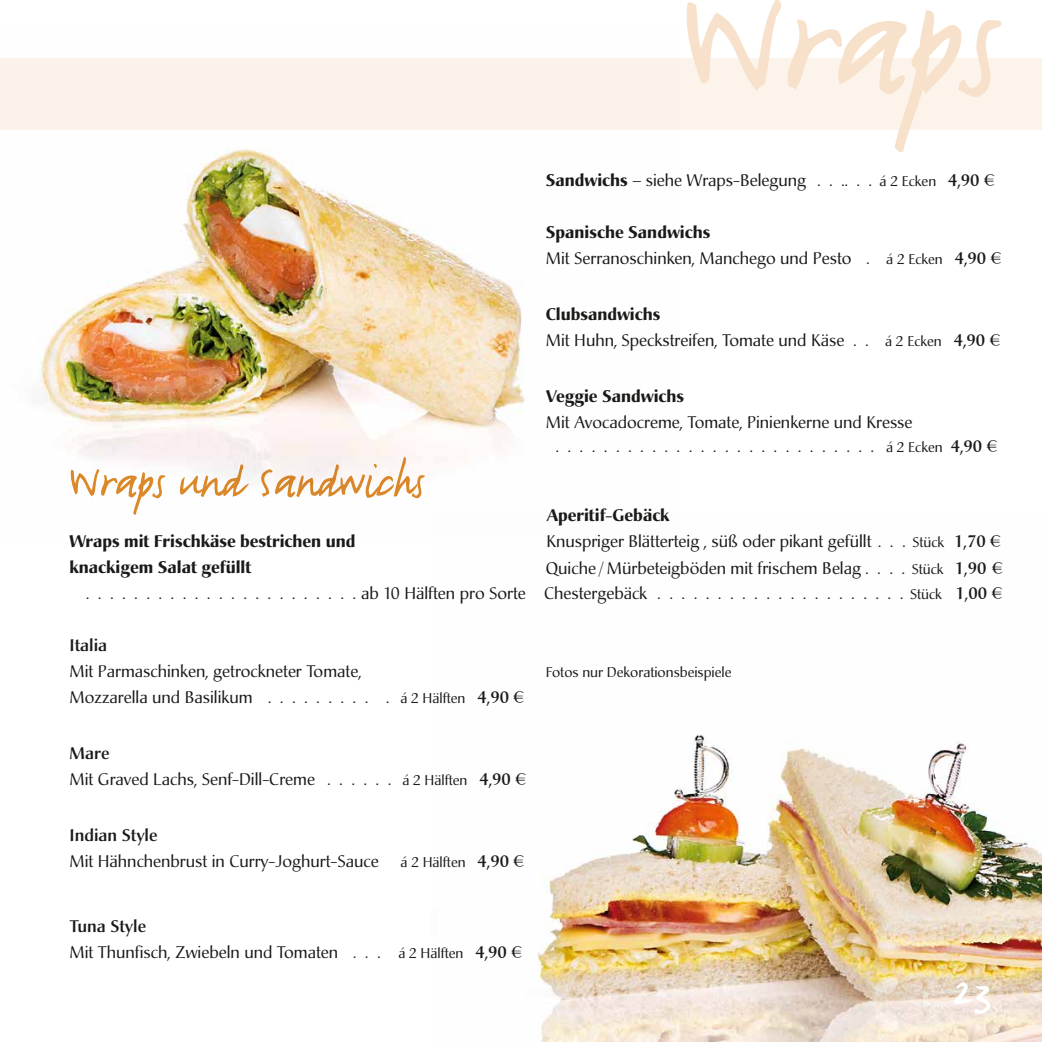
<style>
.page{position:relative;width:1042px;height:1042px;background:#fff}
.page>*{position:absolute;margin:0;border:0;box-sizing:border-box;transform-origin:0 0}
.t1{font:700 175px "FF Justlefthand";color:#f7e1ca}
.t2{font:700 52.5px "FF Justlefthand";color:#dc8929}
.t3{font:800 52.5px "FF Justlefthand";color:#fff}
.t4{font:16.62px/25.6px "Christiana BQ";color:#1a1a18}
.t5{font:700 16.62px/26.1px "Christiana BQ";color:#1a1a18}
.t6{font:500 16.62px "Christiana BQ";color:#1a1a18}
.t7{font:14px "Christiana BQ";color:#1a1a18}
.s1{font-size:14px}
.s2{font-family:"Christiana";font-weight:500}
.s3{font-family:"Euro Collection"}
.s4{font-weight:500}
.s5{font-family:"Christiana";font-weight:500;font-size:16.62px}
.s6{font-family:"Euro Collection";font-size:16.62px}
.s7{font-weight:700}
</style>
<div class="page">
<div style="left:0;top:58px;width:1042px;height:72px;background:#fcf3ea"></div>
<img style="left:537px;top:734px;width:505px;height:308px">
<img style="left:38px;top:147px;width:487px;height:337px">
<h2 class="t2" style="left:69px;top:451px;width:356px">Wraps und Sandwichs</h2>
<p class="t5" style="left:69px;top:528px;width:288px">Wraps mit Frischkäse bestrichen und knackigem Salat gefüllt</p>
<p class="t4" style="left:79px;top:581px;width:5px">.......................</p>
<p class="t4" style="left:361px;top:581px;width:166px">ab 10 Hälften pro Sorte</p>
<p class="t6" style="left:69px;top:635px;width:39px">Italia</p>
<p class="t4" style="left:69px;top:659px;width:456px">Mit Parmaschinken, getrockneter Tomate,<br>Mozzarella und Basilikum . . . . . . . . . . <span class="s1">á 2 Hälften</span> <span class="s2">4,90</span> <span class="s3">S</span></p>
<p class="t4" style="left:69px;top:741px;width:458px"><span class="s4">Mare<br></span>Mit Graved Lachs, Senf-Dill-Creme . . . . . . <span class="s1">á 2 Hälften</span> <span class="s2">4,90</span> <span class="s3">S</span></p>
<p class="t6" style="left:69px;top:825px;width:89px">Indian Style</p>
<p class="t4" style="left:69px;top:848px;width:311px">Mit Hähnchenbrust in Curry-Joghurt-Sauce</p>
<p class="t7" style="left:400px;top:853px;width:125px">á 2 Hälften <span class="s5">4,90</span> <span class="s6">S</span></p>
<p class="t4" style="left:69px;top:914px;width:454px"><span class="s4">Tuna Style<br></span>Mit Thunfisch, Zwiebeln und Tomaten . . . <span class="s1">á 2 Hälften</span> <span class="s2">4,90</span> <span class="s3">S</span></p>
<h1 class="t1" style="left:682px;top:-61px;width:319px">Wraps</h1>
<p class="t4" style="left:546px;top:168px;width:451px"><span class="s7">Sandwichs</span> – siehe Wraps-Belegung . . .. . . <span class="s1">á 2 Ecken</span> <span class="s2">4,90</span> <span class="s3">S</span></p>
<p class="t4" style="left:546px;top:220px;width:457px"><span class="s7">Spanische Sandwichs<br></span>Mit Serranoschinken, Manchego und Pesto . <span class="s1">á 2 Ecken</span> <span class="s2">4,90</span> <span class="s3">S</span></p>
<p class="t4" style="left:546px;top:302px;width:456px"><span class="s7">Clubsandwichs<br></span>Mit Huhn, Speckstreifen, Tomate und Käse . . <span class="s1">á 2 Ecken</span> <span class="s2">4,90</span> <span class="s3">S</span></p>
<p class="t5" style="left:546px;top:384px;width:140px">Veggie Sandwichs</p>
<p class="t4" style="left:556px;top:411px;width:443px;line-height:23.4px;text-indent:-10px">Mit Avocadocreme, Tomate, Pinienkerne und Kresse<br>. . . . . . . . . . . . . . . . . . . . . . . . . . . <span class="s1">á 2 Ecken</span> <span class="s2">4,90</span> <span class="s3">S</span></p>
<p class="t4" style="left:546px;top:503px;width:456px"><span class="s7">Aperitif-Gebäck<br></span>Knuspriger Blätterteig , süß oder pikant gefüllt . . . <span class="s1">Stück</span> <span class="s2">1,70</span> <span class="s3">S</span></p>
<p class="t4" style="left:544px;top:557px;width:460px;line-height:24.3px">Quiche / Mürbeteigböden mit frischem Belag . . . . <span class="s1">Stück</span> <span class="s2">1,90</span> <span class="s3">S<br></span>Chestergebäck . . . . . . . . . . . . . . . . . . . . . <span class="s1">Stück</span> <span class="s2">1,00</span> <span class="s3">S</span></p>
<p class="t7" style="left:546px;top:664px;width:187px">Fotos nur Dekorationsbeispiele</p>
<h2 class="t3" style="left:951px;top:959px;width:42px">23</h2>
</div>
